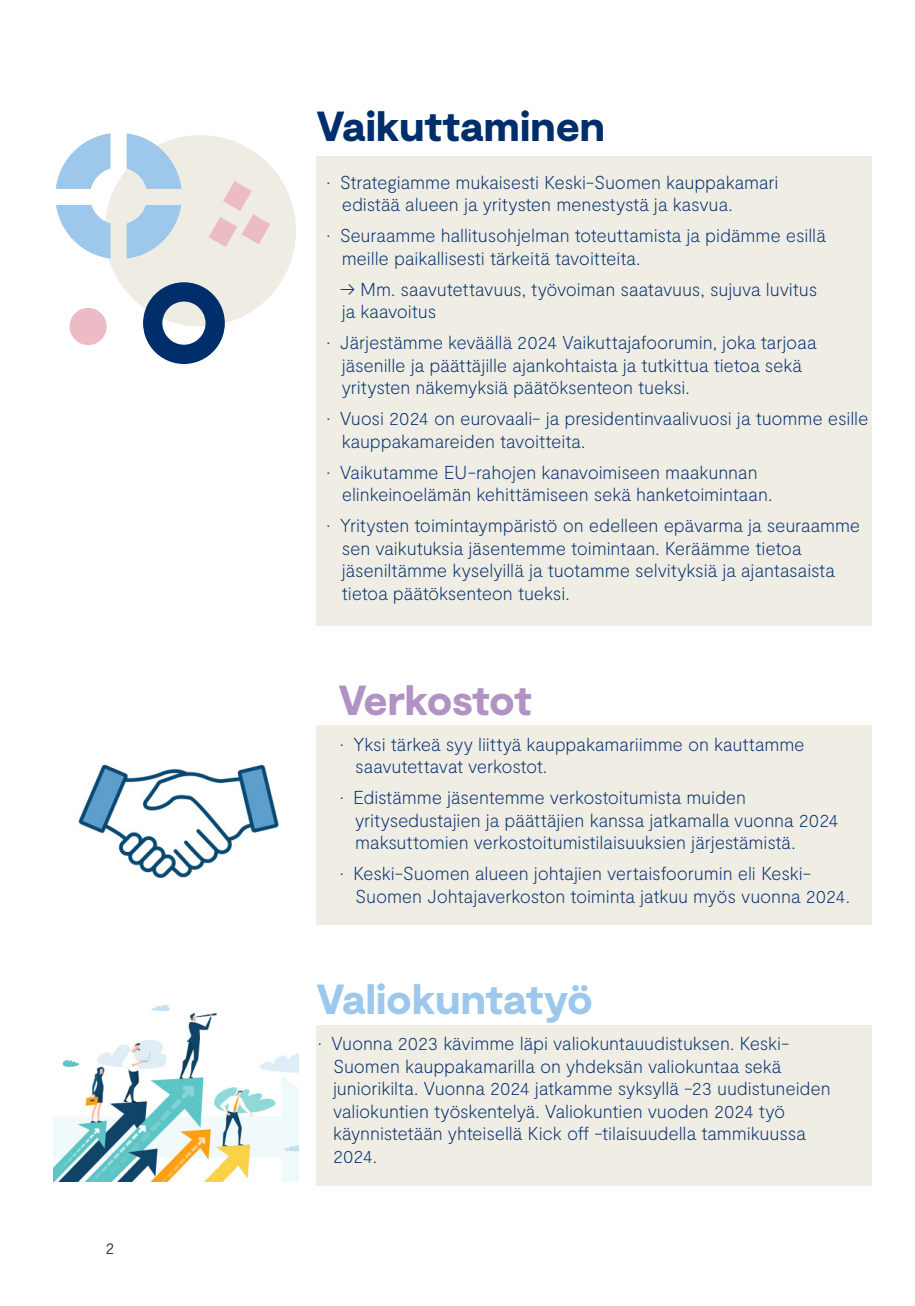
<style>
.page{position:relative;width:915px;height:1306px;background:#fff}
.page>*{position:absolute;margin:0;border:0;box-sizing:border-box;transform-origin:0 0}
._9_1_syytä__nosto{font:900 42px "Moderat";letter-spacing:-.005em;color:#9dc8eb}
._9_1_syytä__nosto-2{font:900 42px "Moderat";letter-spacing:.005em;color:#002e6b}
._9_1_syytä__nosto-3{font:900 42px "Moderat";letter-spacing:-.015em;color:#b192c3}
._9_1_syytä__nosto-4{font:100 18.75px/22.5px "Moderat";letter-spacing:-.01em;color:#002e6b}
.t1{font:300 15px "Moderat";color:#231f20}
</style>
<div class="page">
<div style="left:316px;top:725px;width:555px;height:199px;background:#f0ede5"></div>
<div style="left:316px;top:157px;width:555px;height:469px;background:#f0ede5"></div>
<div style="left:104px;top:135px;width:192px;height:191px;background:#efece4;border-radius:50%"></div>
<svg style="left:209px;top:181px;width:61px;height:66px"></svg>
<svg style="left:143px;top:282px;width:82px;height:82px"></svg>
<svg style="left:69px;top:308px;width:38px;height:37px"></svg>
<svg style="left:56px;top:133px;width:54px;height:56px"></svg>
<svg style="left:56px;top:205px;width:54px;height:54px"></svg>
<svg style="left:127px;top:205px;width:54px;height:54px"></svg>
<svg style="left:127px;top:133px;width:54px;height:56px"></svg>
<img style="left:78px;top:764px;width:201px;height:113px">
<div style="left:316px;top:1025px;width:555px;height:160px;background:#f0ede5"></div>
<img style="left:53px;top:1004px;width:245px;height:177px">
<p class="t1" style="left:106px;top:1240px;width:10px">2</p>
<p class="_9_1_syytä__nosto-2" style="left:316px;top:102px;width:290px">Vaikuttaminen</p>
<p class="_9_1_syytä__nosto-4" style="left:341px;top:171px;width:438px;text-indent:-15px">• Strategiamme mukaisesti Keski-Suomen kauppakamari edistää alueen ja yritysten menestystä ja kasvua.</p>
<p class="_9_1_syytä__nosto-4" style="left:341px;top:224px;width:485px;text-indent:-15px">• Seuraamme hallitusohjelman toteuttamista ja pidämme esillä meille paikallisesti tärkeitä tavoitteita.</p>
<p class="_9_1_syytä__nosto-4" style="left:339px;top:278px;width:479px">-&gt; Mm. saavutettavuus, työvoiman saatavuus, sujuva luvitus ja kaavoitus</p>
<p class="_9_1_syytä__nosto-4" style="left:341px;top:331px;width:476px;text-indent:-15px">• Järjestämme keväällä 2024 Vaikuttajafoorumin, joka tarjoaa jäsenille ja päättäjille ajankohtaista ja tutkittua tietoa sekä yritysten näkemyksiä päätöksenteon tueksi.</p>
<p class="_9_1_syytä__nosto-4" style="left:341px;top:407px;width:528px;text-indent:-15px">• Vuosi 2024 on eurovaali- ja presidentinvaalivuosi ja tuomme esille kauppakamareiden tavoitteita.</p>
<p class="_9_1_syytä__nosto-4" style="left:341px;top:461px;width:432px;text-indent:-15px">• Vaikutamme EU-rahojen kanavoimiseen maakunnan elinkeinoelämän kehittämiseen sekä hanketoimintaan.</p>
<p class="_9_1_syytä__nosto-4" style="left:341px;top:515px;width:520px;text-indent:-15px">• Yritysten toimintaympäristö on edelleen epävarma ja seuraamme sen vaikutuksia jäsentemme toimintaan. Keräämme tietoa jäseniltämme kyselyillä ja tuotamme selvityksiä ja ajantasaista tietoa päätöksenteon tueksi.</p>
<p class="_9_1_syytä__nosto-3" style="left:338px;top:675px;width:195px">Verkostot</p>
<p class="_9_1_syytä__nosto-4" style="left:355px;top:733px;width:451px;text-indent:-15px">• Yksi tärkeä syy liittyä kauppakamariimme on kauttamme saavutettavat verkostot.</p>
<p class="_9_1_syytä__nosto-4" style="left:355px;top:786px;width:485px;text-indent:-15px">• Edistämme jäsentemme verkostoitumista muiden yritysedustajien ja päättäjien kanssa jatkamalla vuonna 2024 maksuttomien verkostoitumistilaisuuksien järjestämistä.</p>
<p class="_9_1_syytä__nosto-4" style="left:355px;top:862px;width:496px;text-indent:-15px">• Keski-Suomen alueen johtajien vertaisfoorumin eli Keski-<br>Suomen Johtajaverkoston toiminta jatkuu myös vuonna 2024.</p>
<p class="_9_1_syytä__nosto" style="left:316px;top:975px;width:278px">Valiokuntatyö</p>
<p class="_9_1_syytä__nosto-4" style="left:333px;top:1032px;width:499px;text-indent:-15px">• Vuonna 2023 kävimme läpi valiokuntauudistuksen. Keski-Suomen kauppakamarilla on yhdeksän valiokuntaa sekä juniorikilta. Vuonna 2024 jatkamme syksyllä -23 uudistuneiden valiokuntien työskentelyä. Valiokuntien vuoden 2024 työ käynnistetään yhteisellä Kick off -tilaisuudella tammikuussa 2024.</p>
</div>
